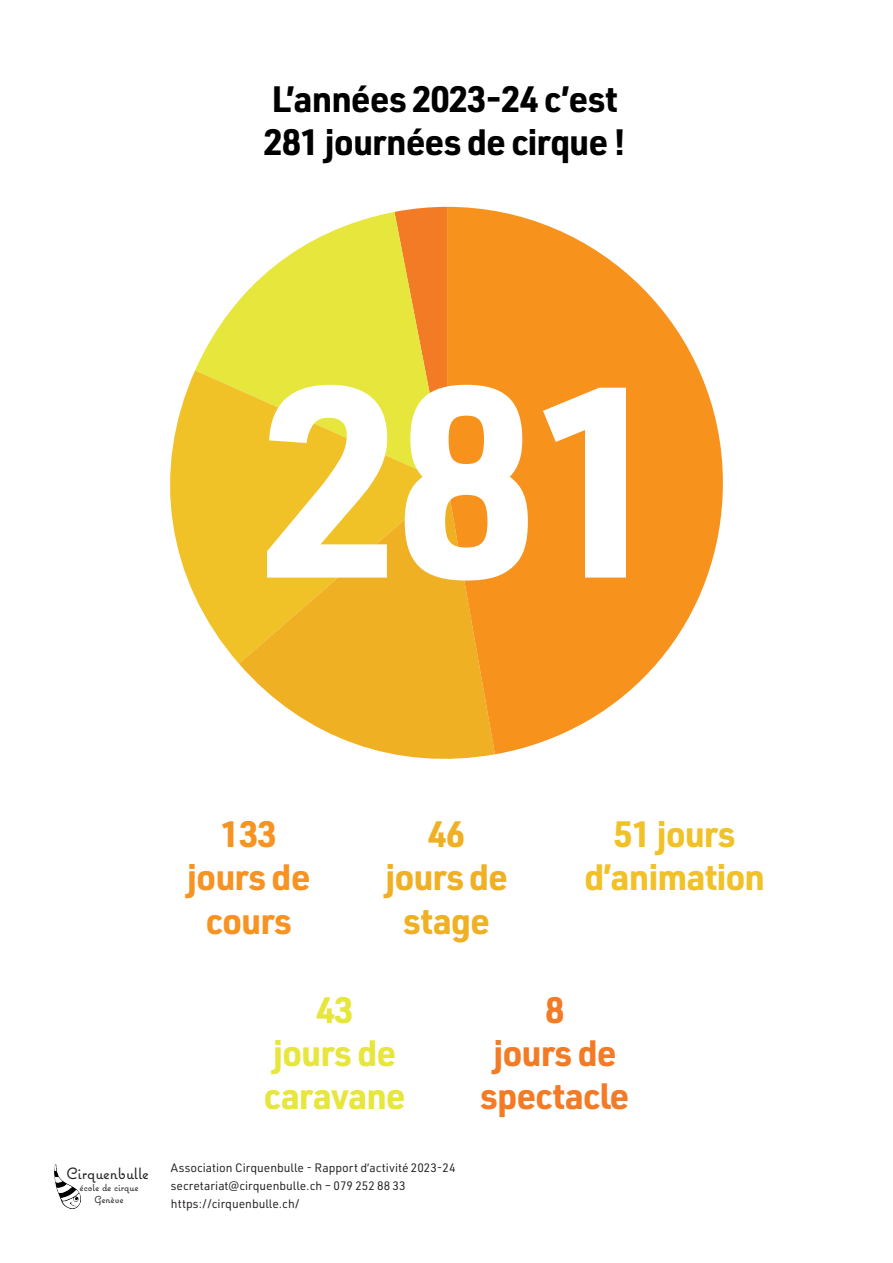
<style>
.page{position:relative;width:893px;height:1263px;background:#fff}
.page>*{position:absolute;margin:0;border:0;box-sizing:border-box;transform-origin:0 0}
.t1{font:700 36px/43.2px "URWDIN";letter-spacing:-.03em;color:#000001}
.t2{font:700 36px/43.2px "URWDIN";letter-spacing:-.03em;color:#f1c128;text-align:center}
.t3{font:700 36px/43.2px "URWDIN";letter-spacing:-.03em;color:#e6e63c}
.t4{font:700 36px/43.2px "URWDIN";letter-spacing:-.03em;color:#f47b25;text-align:center}
.t5{font:700 36px/43.2px "URWDIN";letter-spacing:-.03em;color:#f69323;text-align:center}
.t6{font:700 36px/43.2px "URWDIN";letter-spacing:-.03em;color:#f0b024;text-align:center}
.t7{font:16.05px "Coquette";color:#231f20}
.t8{font:12px/18px "URWDIN";color:#231f20}
.t9{font:10.05px/12px "Coquette";color:#231f20;text-align:center}
</style>
<div class="page">
<img style="left:54px;top:1164px;width:26px;height:44px">
<svg style="left:195px;top:212px;width:252px;height:158px;fill:#e6e63c"></svg>
<svg style="left:170px;top:370px;width:277px;height:294px;fill:#f1c128"></svg>
<svg style="left:239px;top:483px;width:256px;height:276px;background:#f2bf46"></svg>
<svg style="left:447px;top:207px;width:276px;height:547px;fill:#f7931d"></svg>
<svg style="left:267px;top:385px;width:359px;height:195px"></svg>
<p class="t1" style="left:263px;top:76px;width:364px">L’années 2023-24 c’est<br>281 journées de cirque !</p>
<h2 class="t7" style="left:67px;top:1163px;width:84px">Cirquenbulle</h2>
<p class="t9" style="left:79px;top:1181px;width:61px">école de cirque<br>Genève</p>
<p class="t5" style="left:221px;top:811px;width:58px">133</p>
<p class="t5" style="left:187px;top:854px;width:125px">jours de cours</p>
<p class="t6" style="left:428px;top:811px;width:39px">46</p>
<p class="t6" style="left:385px;top:854px;width:124px">jours de stage</p>
<p class="t2" style="left:584px;top:811px;width:183px">51 jours d’animation</p>
<p class="t3" style="left:316px;top:987px;width:39px">43</p>
<p class="t3" style="left:264px;top:1030px;width:144px">jours de caravane</p>
<p class="t8" style="left:171px;top:1158px;width:286px">Association Cirquenbulle - Rapport d’activité 2023-24 secretariat@cirquenbulle.ch – 079 252 88 33 https://cirquenbulle.ch/</p>
<p class="t4" style="left:545px;top:987px;width:21px">8</p>
<p class="t4" style="left:480px;top:1030px;width:151px">jours de spectacle</p>
</div>
